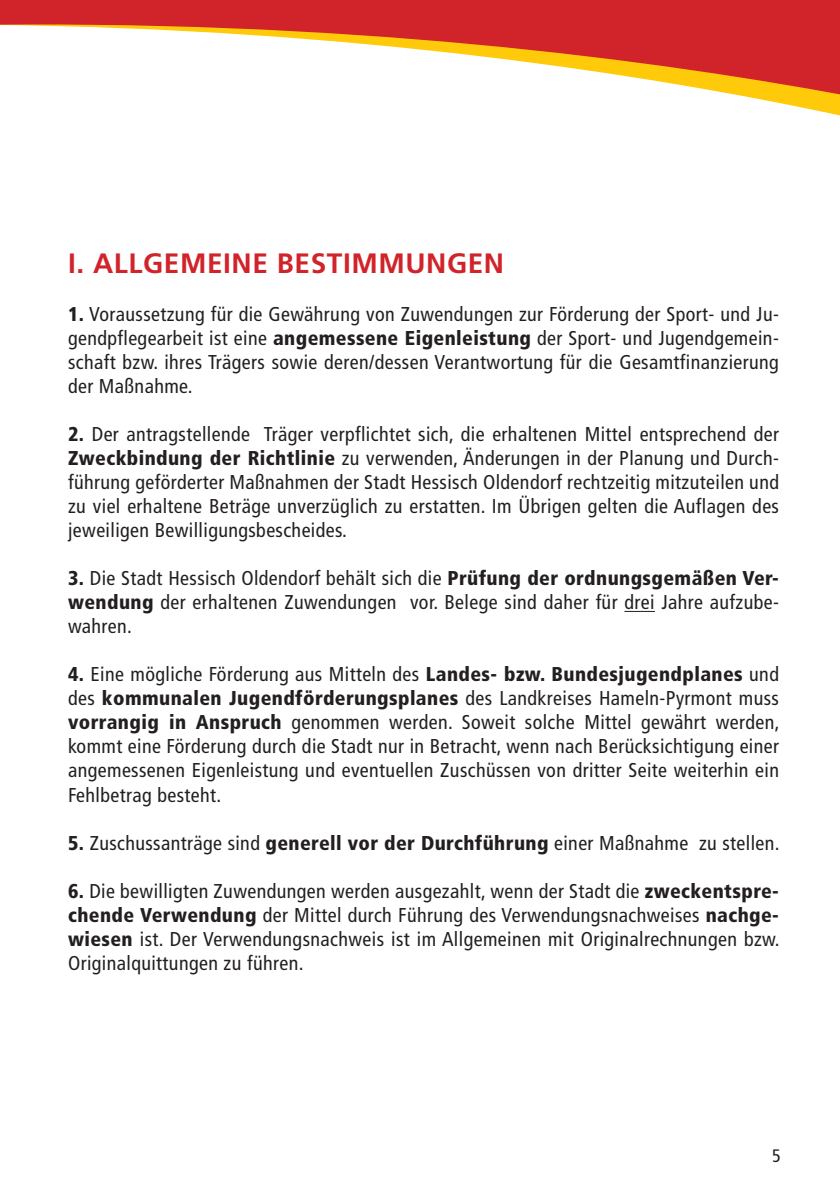
<style>
.page{position:relative;width:840px;height:1191px;background:#fff}
.page>*{position:absolute;margin:0;border:0;box-sizing:border-box;transform-origin:0 0}
.t1{font:700 28px "Frutiger LT Pro";letter-spacing:.02em;color:#d1232a}
.t2{font:condensed 20px/24px "Frutiger LT Pro";letter-spacing:.02em;color:#231f20;text-align:justify}
.t3{font:condensed 18px "Frutiger LT Pro";color:#231f20}
.s1{font-weight:900}
</style>
<div class="page">
<hr style="left:624px;top:611px;width:30px;height:1px;background:#231f20">
<svg style="left:0;top:0;width:839px;height:116px"></svg>
<h1 class="t1" style="left:68px;top:247px;width:437px">I. ALLGEMEINE BESTIMMUNGEN</h1>
<p class="t2" style="left:68px;top:302px;width:712px"><span class="s1">1.</span> Voraussetzung für die Gewährung von Zuwendungen zur Förderung der Sport- und Ju&shy;gendpflegearbeit ist eine <span class="s1">angemessene Eigenleistung</span> der Sport- und Jugendgemein&shy;schaft bzw. ihres Trägers sowie deren/dessen Verantwortung für die Gesamtfinanzierung der Maßnahme.</p>
<p class="t2" style="left:68px;top:422px;width:712px"><span class="s1">2.</span> Der antragstellende Träger verpflichtet sich, die erhaltenen Mittel entsprechend der <span class="s1">Zweckbindung der Richtlinie</span> zu verwenden, Änderungen in der Planung und Durch&shy;führung geförderter Maßnahmen der Stadt Hessisch Oldendorf rechtzeitig mitzuteilen und zu viel erhaltene Beträge unverzüglich zu erstatten. Im Übrigen gelten die Auflagen des jeweiligen Bewilligungsbescheides.</p>
<p class="t2" style="left:68px;top:566px;width:712px"><span class="s1">3.</span> Die Stadt Hessisch Oldendorf behält sich die <span class="s1">Prüfung der ordnungsgemäßen Ver&shy;wendung</span> der erhaltenen Zuwendungen vor. Belege sind daher für drei Jahre aufzube&shy;wahren.</p>
<p class="t2" style="left:68px;top:662px;width:712px"><span class="s1">4.</span> Eine mögliche Förderung aus Mitteln des <span class="s1">Landes- bzw. Bundesjugendplanes</span> und des <span class="s1">kommunalen Jugendförderungsplanes</span> des Landkreises Hameln-Pyrmont muss <span class="s1">vorrangig in Anspruch</span> genommen werden. Soweit solche Mittel gewährt werden, kommt eine Förderung durch die Stadt nur in Betracht, wenn nach Berücksichtigung einer angemessenen Eigenleistung und eventuellen Zuschüssen von dritter Seite weiterhin ein Fehlbetrag besteht.</p>
<p class="t2" style="left:68px;top:830px;width:712px"><span class="s1">5.</span> Zuschussanträge sind <span class="s1">generell vor der Durchführung</span> einer Maßnahme zu stellen.</p>
<p class="t2" style="left:68px;top:878px;width:712px"><span class="s1">6.</span> Die bewilligten Zuwendungen werden ausgezahlt, wenn der Stadt die <span class="s1">zweckentspre&shy;chende Verwendung</span> der Mittel durch Führung des Verwendungsnachweises <span class="s1">nachge&shy;wiesen</span> ist. Der Verwendungsnachweis ist im Allgemeinen mit Originalrechnungen bzw.<br>Originalquittungen zu führen.</p>
<p class="t3" style="left:771px;top:1145px;width:10px">5</p>
</div>
